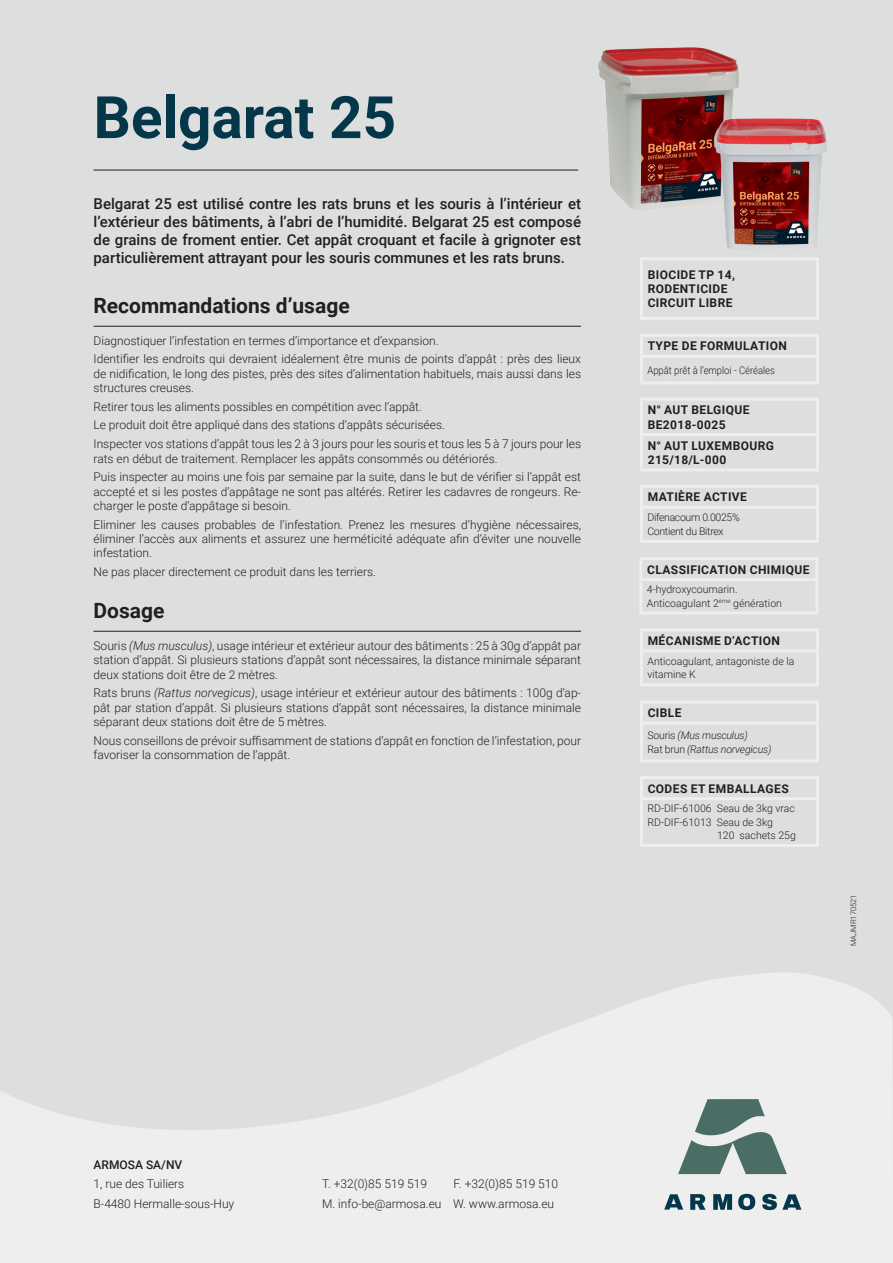
<style>
.page{position:relative;width:893px;height:1263px;background:#dddede}
.page>*{position:absolute;margin:0;border:0;box-sizing:border-box;transform-origin:0 0}
.t1{font:700 58.5px "Roboto";color:#05374b}
.t2{font:700 21px "Roboto";color:#231f20}
.t3{font:500 15px/18px "Roboto";color:#231f20;text-align:justify}
.t4{font:300 12px/14.4px "Roboto";color:#231f20}
.t5{font:700 12px/14.4px "Roboto";letter-spacing:.035em;color:#231f20}
.t6{font:500 12px "Roboto";color:#231f20}
.t7{font:300 10.5px/13.5px "Roboto";color:#231f20}
.t8{font:italic 300 10.5px/13.5px "Roboto";letter-spacing:-.02em;color:#231f20}
.t9{font:300 10.5px/13.5px "Roboto";letter-spacing:-.03em;color:#231f20}
.t10{font:300 10.5px "Roboto";color:#231f20;scale:.9 1}
.t11{font:300 7.5px "Roboto";color:#231f20}
.s1{font-style:italic}
.s2{font-style:normal}
</style>
<div class="page">
<svg style="left:0;top:973px;width:893px;height:290px;fill:#edeeed"></svg>
<svg style="left:678px;top:1099px;width:109px;height:75px"></svg>
<svg style="left:664px;top:1194px;width:19px;height:15px"></svg>
<svg style="left:690px;top:1194px;width:16px;height:16px"></svg>
<svg style="left:713px;top:1194px;width:19px;height:16px"></svg>
<svg style="left:738px;top:1194px;width:17px;height:16px"></svg>
<svg style="left:762px;top:1194px;width:39px;height:16px"></svg>
<hr style="left:94px;top:326px;width:487px;height:1px;background:#231f20">
<hr style="left:94px;top:631px;width:487px;height:1px;background:#231f20">
<hr style="left:94px;top:170px;width:484px;height:1px;background:#231f20">
<hr style="left:640px;top:334px;width:179px;height:3px;background:#edeeed">
<hr style="left:640px;top:337px;width:3px;height:18px;background:#edeeed">
<hr style="left:816px;top:337px;width:3px;height:18px;background:#edeeed">
<hr style="left:640px;top:355px;width:179px;height:3px;background:#edeeed">
<hr style="left:640px;top:358px;width:3px;height:23px;background:#edeeed">
<hr style="left:816px;top:358px;width:3px;height:23px;background:#edeeed">
<hr style="left:640px;top:381px;width:179px;height:3px;background:#edeeed">
<hr style="left:640px;top:398px;width:179px;height:3px;background:#edeeed">
<hr style="left:640px;top:401px;width:3px;height:32px;background:#edeeed">
<hr style="left:816px;top:401px;width:3px;height:32px;background:#edeeed">
<hr style="left:640px;top:433px;width:179px;height:3px;background:#edeeed">
<hr style="left:640px;top:436px;width:3px;height:32px;background:#edeeed">
<hr style="left:816px;top:436px;width:3px;height:32px;background:#edeeed">
<hr style="left:640px;top:468px;width:179px;height:3px;background:#edeeed">
<hr style="left:640px;top:257px;width:179px;height:3px;background:#edeeed">
<hr style="left:640px;top:260px;width:3px;height:57px;background:#edeeed">
<hr style="left:816px;top:260px;width:3px;height:57px;background:#edeeed">
<hr style="left:640px;top:317px;width:179px;height:3px;background:#edeeed">
<hr style="left:640px;top:485px;width:179px;height:3px;background:#edeeed">
<hr style="left:640px;top:488px;width:3px;height:18px;background:#edeeed">
<hr style="left:816px;top:488px;width:3px;height:18px;background:#edeeed">
<hr style="left:640px;top:506px;width:179px;height:3px;background:#edeeed">
<hr style="left:640px;top:509px;width:3px;height:31px;background:#edeeed">
<hr style="left:816px;top:509px;width:3px;height:31px;background:#edeeed">
<hr style="left:640px;top:540px;width:179px;height:3px;background:#edeeed">
<hr style="left:639px;top:557px;width:179px;height:3px;background:#edeeed">
<hr style="left:639px;top:560px;width:3px;height:18px;background:#edeeed">
<hr style="left:815px;top:560px;width:3px;height:18px;background:#edeeed">
<hr style="left:639px;top:578px;width:179px;height:3px;background:#edeeed">
<hr style="left:639px;top:581px;width:3px;height:30px;background:#edeeed">
<hr style="left:815px;top:581px;width:3px;height:30px;background:#edeeed">
<hr style="left:639px;top:611px;width:179px;height:3px;background:#edeeed">
<hr style="left:640px;top:628px;width:179px;height:3px;background:#edeeed">
<hr style="left:640px;top:631px;width:3px;height:18px;background:#edeeed">
<hr style="left:816px;top:631px;width:3px;height:18px;background:#edeeed">
<hr style="left:640px;top:649px;width:179px;height:3px;background:#edeeed">
<hr style="left:640px;top:652px;width:3px;height:31px;background:#edeeed">
<hr style="left:816px;top:652px;width:3px;height:31px;background:#edeeed">
<hr style="left:640px;top:683px;width:179px;height:3px;background:#edeeed">
<hr style="left:640px;top:701px;width:179px;height:3px;background:#edeeed">
<hr style="left:640px;top:704px;width:3px;height:18px;background:#edeeed">
<hr style="left:816px;top:704px;width:3px;height:18px;background:#edeeed">
<hr style="left:640px;top:722px;width:179px;height:3px;background:#edeeed">
<hr style="left:640px;top:725px;width:3px;height:34px;background:#edeeed">
<hr style="left:816px;top:725px;width:3px;height:34px;background:#edeeed">
<hr style="left:640px;top:759px;width:179px;height:3px;background:#edeeed">
<hr style="left:640px;top:776px;width:179px;height:3px;background:#edeeed">
<hr style="left:640px;top:779px;width:3px;height:18px;background:#edeeed">
<hr style="left:816px;top:779px;width:3px;height:18px;background:#edeeed">
<hr style="left:640px;top:797px;width:179px;height:3px;background:#edeeed">
<hr style="left:640px;top:800px;width:3px;height:44px;background:#edeeed">
<hr style="left:816px;top:800px;width:3px;height:44px;background:#edeeed">
<hr style="left:640px;top:844px;width:179px;height:3px;background:#edeeed">
<img style="left:598px;top:47px;width:141px;height:163px">
<img style="left:704px;top:114px;width:123px;height:136px">
<h1 class="t1" style="left:94px;top:76px;width:304px">Belgarat 25</h1>
<p class="t3" style="left:94px;top:194px;width:489px">Belgarat 25 est utilisé contre les rats bruns et les souris à l’intérieur et l’extérieur des bâtiments, à l’abri de l’humidité. Belgarat 25 est composé de grains de froment entier. Cet appât croquant et facile à grignoter est particulièrement attrayant pour les souris communes et les rats bruns.</p>
<h2 class="t2" style="left:94px;top:291px;width:258px">Recommandations d’usage</h2>
<p class="t4" style="left:94px;top:331px;width:489px;line-height:18.6px">Diagnostiquer l’infestation en termes d’importance et d’expansion.<br>Identifier les endroits qui devraient idéalement être munis de points d’appât : près des lieux</p>
<p class="t4" style="left:94px;top:366px;width:489px">de nidification, le long des pistes, près des sites d’alimentation habituels, mais aussi dans les structures creuses.</p>
<p class="t4" style="left:94px;top:397px;width:489px;line-height:18.6px">Retirer tous les aliments possibles en compétition avec l’appât.<br>Le produit doit être appliqué dans des stations d’appâts sécurisées.<br>Inspecter vos stations d’appât tous les 2 à 3 jours pour les souris et tous les 5 à 7 jours pour les</p>
<p class="t4" style="left:94px;top:448px;width:489px;line-height:18.6px">rats en début de traitement. Remplacer les appâts consommés ou détériorés.<br>Puis inspecter au moins une fois par semaine par la suite, dans le but de vérifier si l’appât est</p>
<p class="t4" style="left:94px;top:484px;width:489px">accepté et si les postes d’appâtage ne sont pas altérés. Retirer les cadavres de rongeurs. Re&shy;charger le poste d’appâtage si besoin.</p>
<p class="t4" style="left:94px;top:517px;width:489px;text-align:justify">Eliminer les causes probables de l’infestation. Prenez les mesures d’hygiène nécessaires, éliminer l’accès aux aliments et assurez une herméticité adéquate afin d’éviter une nouvelle infestation.</p>
<p class="t4" style="left:94px;top:564px;width:284px">Ne pas placer directement ce produit dans les terriers.</p>
<h2 class="t2" style="left:94px;top:596px;width:72px">Dosage</h2>
<p class="t4" style="left:94px;top:638px;width:489px;text-align:justify">Souris <span class="s1">(Mus musculus)</span>, usage intérieur et extérieur autour des bâtiments : 25 à 30g d’appât par station d’appât. Si plusieurs stations d’appât sont nécessaires, la distance minimale séparant deux stations doit être de 2 mètres.</p>
<p class="t4" style="left:94px;top:685px;width:489px;text-align:justify">Rats bruns <span class="s1">(Rattus norvegicus)</span>, usage intérieur et extérieur autour des bâtiments : 100g d’ap&shy;pât par station d’appât. Si plusieurs stations d’appât sont nécessaires, la distance minimale séparant deux stations doit être de 5 mètres.</p>
<p class="t4" style="left:94px;top:733px;width:489px">Nous conseillons de prévoir suffisamment de stations d’appât en fonction de l’infestation, pour favoriser la consommation de l’appât.</p>
<p class="t5" style="left:648px;top:267px;width:89px">BIOCIDE TP 14,<br>RODENTICIDE<br>CIRCUIT LIBRE</p>
<p class="t5" style="left:648px;top:338px;width:141px">TYPE DE FORMULATION</p>
<p class="t10" style="left:647px;top:362px;width:143px">Appât prêt à l’emploi - Céréales</p>
<p class="t5" style="left:648px;top:402px;width:103px">N° AUT BELGIQUE<br>BE2018-0025</p>
<p class="t5" style="left:648px;top:438px;width:128px">N° AUT LUXEMBOURG<br>215/18/L-000</p>
<p class="t5" style="left:648px;top:489px;width:101px">MATIÈRE ACTIVE</p>
<p class="t9" style="left:647px;top:511px;width:94px">Difenacoum 0.0025%<br>Contient du Bitrex</p>
<p class="t5" style="left:647px;top:562px;width:164px">CLASSIFICATION CHIMIQUE</p>
<p class="t7" style="left:647px;top:583px;width:137px">4-hydroxycoumarin.<br>Anticoagulant 2<sup>ème</sup> génération</p>
<p class="t5" style="left:648px;top:633px;width:134px">MÉCANISME D’ACTION</p>
<p class="t7" style="left:647px;top:655px;width:148px;line-height:13px">Anticoagulant, antagoniste de la vitamine K</p>
<p class="t5" style="left:648px;top:705px;width:35px">CIBLE</p>
<p class="t8" style="left:647px;top:728px;width:126px"><span class="s2">Souris</span> (Mus musculus)<br><span class="s2">Rat brun</span> (Rattus norvegicus)</p>
<p class="t5" style="left:648px;top:781px;width:143px">CODES ET EMBALLAGES</p>
<p class="t7" style="left:647px;top:801px;width:149px">RD-DIF-61006 Seau de 3kg vrac</p>
<p class="t7" style="left:647px;top:815px;width:127px">RD-DIF-61013 Seau de 3kg</p>
<p class="t7" style="left:717px;top:828px;width:80px">120 sachets 25g</p>
<p class="t11" style="left:848px;top:946px;width:53px;rotate:-90deg">MAJMR170521</p>
<p class="t6" style="left:94px;top:1156px;width:90px">ARMOSA SA/NV</p>
<p class="t4" style="left:94px;top:1174px;width:142px;line-height:19.5px">1, rue des Tuiliers<br>B-4480 Hermalle-sous-Huy</p>
<p class="t4" style="left:322px;top:1176px;width:107px">T. +32(0)85 519 519</p>
<p class="t4" style="left:322px;top:1173px;width:238px;line-height:19.5px;text-indent:131px">F. +32(0)85 519 510<br>M. info-be@armosa.eu W. www.armosa.eu</p>
</div>
